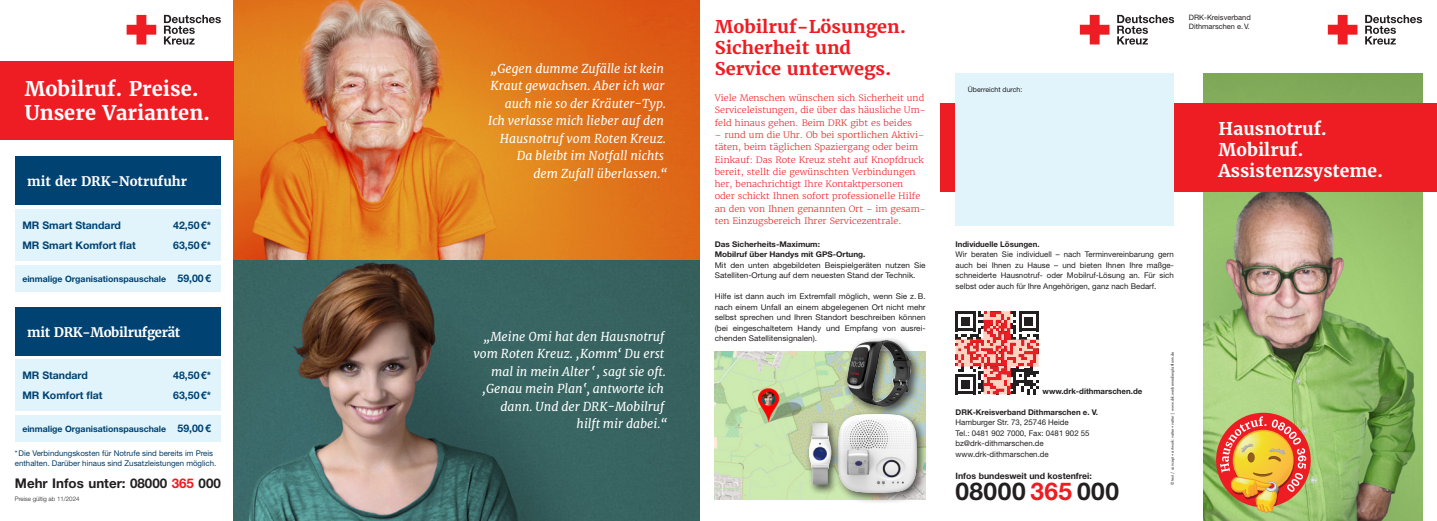
<style>
.page{position:relative;width:1437px;height:521px;background:#fff}
.page>*{position:absolute;margin:0;border:0;box-sizing:border-box;transform-origin:0 0}
.Fließtext_9_12_pt{font:700 24.5px "Helvetica Neue LT Std";letter-spacing:.02em;color:#231f20}
.Headlinegröße_I_25_30_pt{font:700 20.12px "Merriweather";color:#fff}
.Headlinegröße_II_20_24_pt{font:700 17.5px "Merriweather";color:#ee1d23;scale:1.04 1}
.Headlinegröße_I_25_30_pt-2{font:700 17.5px "Merriweather";color:#fff}
.Adressblock_9_12_pt{font:700 13.39px "Helvetica Neue LT Std";color:#231f20}
.t1{font:700 13.12px "Merriweather";letter-spacing:-.025em;color:#fff}
.t2{font:700 13.12px "Merriweather";color:#fff}
.Zitat_im_Bild{font:italic 12.25px/17.5px "Merriweather";color:#fff;text-align:right}
.t3{font:700 10.5px "Helvetica Neue LT Std";color:#004271}
.Teaser_10_14_pt{font:300 8.75px/12.2px "Merriweather";color:#ee1d23;scale:1.04 1}
.t4{font:700 8.75px "Helvetica Neue LT Std";color:#004271}
.Fließtext_9_12_pt-2{font:700 8.75px "Helvetica Neue LT Std";color:#231f20}
.Fließtext_9_12_pt-3{font:7.88px/10.5px "Helvetica Neue LT Std";color:#231f20;scale:1.04 1}
.Fließtext_9_12_pt-4{font:7.88px/10.5px "Helvetica Neue LT Std";color:#231f20;text-align:justify}
.Grafikunterschrift_9_12_pt{font:7.88px/10.5px "Helvetica Neue LT Std";color:#003d68}
.Fließtexheadline_9_12_pt{font:700 7.88px/10.5px "Helvetica Neue LT Std";color:#231f20;scale:1.04 1}
.Fließtext_9_12_pt-5{font:700 7.88px "Helvetica Neue LT Std";color:#231f20}
._01_Headline_4__neg__weiß{font:700 7.88px "Helvetica Neue LT Std";color:#231f20}
.Fließtexheadline_9_12_pt-2{font:700 7.88px "Helvetica Neue LT Std";color:#231f20}
.t5{font:7.44px "Helvetica Neue LT Std";color:#231f20}
.Bildnachweis_7_9_pt{font:7px "Helvetica Neue LT Std";color:#231f20}
.Einf__Abs{font:300 6.12px "Helvetica Neue LT Std";color:#231f20}
.t6{font:4.38px "Futura EFOP";color:#231f20}
.s1{font-size:10.5px}
.s2{color:#ee1d23}
</style>
<div class="page">
<img style="left:1203px;top:73px;width:218px;height:448px">
<svg style="left:1365px;top:15px;width:56px;height:30px"></svg>
<svg style="left:1327px;top:15px;width:30px;height:29px"></svg>
<img style="left:233px;top:0;width:466px;height:260px">
<svg style="left:233px;top:260px;width:466px;height:261px;background:#4a6662"></svg>
<div style="left:940px;top:103px;width:496px;height:89px;background:#ee1d23"></div>
<svg style="left:1117px;top:15px;width:56px;height:30px"></svg>
<svg style="left:1079px;top:15px;width:30px;height:29px"></svg>
<div style="left:955px;top:73px;width:218px;height:152px;background:#e1f4fc"></div>
<img style="left:714px;top:351px;width:211px;height:149px">
<div style="left:842px;top:336px;width:79px;height:81px;background:#231f20;opacity:.75"></div>
<img style="left:847px;top:340px;width:38px;height:33px">
<div style="left:833px;top:409px;width:95px;height:95px;background:#231f20;opacity:.75"></div>
<img style="left:837px;top:414px;width:79px;height:79px">
<div style="left:804px;top:419px;width:37px;height:76px;background:#231f20;opacity:.75"></div>
<img style="left:807px;top:423px;width:25px;height:62px">
<svg style="left:1215px;top:413px;width:95px;height:94px"></svg>
<svg style="left:1219px;top:416px;width:87px;height:97px;background:#de934d"></svg>
<svg style="left:955px;top:311px;width:83px;height:83px"></svg>
<div style="left:0;top:61px;width:233px;height:79px;background:#ee1d23"></div>
<div style="left:15px;top:157px;width:206px;height:48px;background:#004271"></div>
<div style="left:15px;top:307px;width:206px;height:48px;background:#004271"></div>
<div style="left:15px;top:209px;width:206px;height:52px;background:#e1f4fc"></div>
<div style="left:15px;top:359px;width:206px;height:52px;background:#e1f4fc"></div>
<div style="left:15px;top:265px;width:206px;height:26px;background:#e1f4fc"></div>
<div style="left:15px;top:415px;width:206px;height:26px;background:#e1f4fc"></div>
<svg style="left:127px;top:15px;width:29px;height:30px"></svg>
<svg style="left:164px;top:15px;width:57px;height:30px"></svg>
<p class="Headlinegröße_I_25_30_pt" style="left:25px;top:76px;width:175px">Mobilruf. Preise.</p>
<p class="Headlinegröße_I_25_30_pt" style="left:25px;top:100px;width:187px">Unsere Varianten.</p>
<p class="t2" style="left:27px;top:173px;width:161px">mit der DRK-Notrufuhr</p>
<p class="t3" style="left:22px;top:218px;width:100px">MR Smart Standard</p>
<p class="t3" style="left:173px;top:218px;width:39px">42,50€*</p>
<p class="t3" style="left:22px;top:238px;width:115px">MR Smart Komfort flat</p>
<p class="t3" style="left:173px;top:238px;width:39px">63,50€*</p>
<p class="t4" style="left:22px;top:273px;width:190px">einmalige Organisationspauschale <span class="s1">59,00€</span></p>
<p class="t1" style="left:27px;top:323px;width:155px">mit DRK-Mobilrufgerät</p>
<p class="t3" style="left:22px;top:369px;width:67px">MR Standard</p>
<p class="t3" style="left:173px;top:369px;width:39px">48,50€*</p>
<p class="t3" style="left:22px;top:389px;width:82px">MR Komfort flat</p>
<p class="t3" style="left:173px;top:389px;width:39px">63,50€*</p>
<p class="t4" style="left:22px;top:423px;width:190px">einmalige Organisationspauschale <span class="s1">59,00€</span></p>
<p class="Grafikunterschrift_9_12_pt" style="left:15px;top:447px;width:203px">*Die Verbindungskosten für Notrufe sind bereits im Preis enthalten. Darüber hinaus sind Zusatzleistungen möglich.</p>
<p class="Adressblock_9_12_pt" style="left:15px;top:475px;width:207px">Mehr Infos unter: 08000 <span class="s2">365</span> 000</p>
<p class="Einf__Abs" style="left:15px;top:495px;width:66px">Preise gültig ab 11/2024</p>
<p class="Zitat_im_Bild" style="left:488px;top:60px;width:181px">„Gegen dumme Zufälle ist kein<br>Kraut gewachsen. Aber ich war auch nie so der Kräuter-Typ.<br>Ich verlasse mich lieber auf den<br>Hausnotruf vom Roten Kreuz.<br>Da bleibt im Notfall nichts<br>dem Zufall überlassen.“</p>
<p class="Zitat_im_Bild" style="left:473px;top:328px;width:194px">„Meine Omi hat den Hausnotruf vom Roten Kreuz. ‚Komm‘ Du erst mal in mein Alter‛, sagt sie oft.</p>
<p class="Zitat_im_Bild" style="left:482px;top:380px;width:187px">‚Genau mein Plan‛, antworte ich dann. Und der DRK-Mobilruf hilft mir dabei.“</p>
<p class="Headlinegröße_II_20_24_pt" style="left:714px;top:15px;width:185px">Mobilruf-Lösungen.</p>
<p class="Headlinegröße_II_20_24_pt" style="left:714px;top:36px;width:133px">Sicherheit und</p>
<p class="Headlinegröße_II_20_24_pt" style="left:714px;top:57px;width:171px">Service unterwegs.</p>
<p class="Teaser_10_14_pt" style="left:714px;top:92px;width:204px">Viele Menschen wünschen sich Sicherheit und<br>Serviceleistungen, die über das häusliche Um&shy;feld hinaus gehen. Beim DRK gibt es beides</p>
<p class="Teaser_10_14_pt" style="left:714px;top:129px;width:204px">– rund um die Uhr. Ob bei sportlichen Aktivi&shy;täten, beim täglichen Spaziergang oder beim Einkauf: Das Rote Kreuz steht auf Knopfdruck bereit, stellt die gewünschten Verbindungen her, benachrichtigt Ihre Kontaktpersonen<br>oder schickt Ihnen sofort professionelle Hilfe an den von Ihnen genannten Ort – im gesam&shy;ten Einzugsbereich Ihrer Servicezentrale.</p>
<p class="Fließtexheadline_9_12_pt" style="left:714px;top:238px;width:146px">Das Sicherheits-Maximum:<br>Mobilruf über Handys mit GPS-Ortung.</p>
<p class="Fließtext_9_12_pt-3" style="left:714px;top:259px;width:204px">Mit den unten abgebildeten Beispielgeräten nutzen Sie<br>Satelliten-Ortung auf dem neuesten Stand der Technik.</p>
<p class="Fließtext_9_12_pt-3" style="left:714px;top:291px;width:204px;text-align:justify">Hilfe ist dann auch im Extremfall möglich, wenn Sie z. B. nach einem Unfall an einem abgelegenen Ort nicht mehr selbst sprechen und Ihren Standort beschreiben können (bei eingeschaltetem Handy und Empfang von ausrei&shy;chenden Satellitensignalen).</p>
<p class="Bildnachweis_7_9_pt" style="left:967px;top:85px;width:56px">Überreicht durch:</p>
<p class="t5" style="left:1188px;top:13px;width:63px">DRK-Kreisverband</p>
<p class="t5" style="left:1188px;top:22px;width:62px">Dithmarschen e.V.</p>
<p class="Headlinegröße_I_25_30_pt-2" style="left:1218px;top:118px;width:110px">Hausnotruf.</p>
<p class="Headlinegröße_I_25_30_pt-2" style="left:1218px;top:139px;width:86px">Mobilruf.</p>
<p class="Headlinegröße_I_25_30_pt-2" style="left:1218px;top:160px;width:166px">Assistenzsysteme.</p>
<p class="Fließtexheadline_9_12_pt-2" style="left:955px;top:239px;width:85px">Individuelle Lösungen.</p>
<p class="Fließtext_9_12_pt-4" style="left:955px;top:249px;width:220px">Wir beraten Sie individuell – nach Terminvereinbarung gern auch bei Ihnen zu Hause – und bieten Ihnen Ihre maßge&shy;schneiderte Hausnotruf- oder Mobilruf-Lösung an. Für sich selbst oder auch für Ihre Angehörigen, ganz nach Bedarf.</p>
<p class="_01_Headline_4__neg__weiß" style="left:1042px;top:387px;width:101px">www.drk-dithmarschen.de</p>
<p class="Fließtext_9_12_pt-5" style="left:955px;top:407px;width:144px">DRK-Kreisverband Dithmarschen e. V.</p>
<p class="Fließtext_9_12_pt-4" style="left:955px;top:417px;width:115px">Hamburger Str. 73, 25746 Heide</p>
<p class="Fließtext_9_12_pt-4" style="left:955px;top:427px;width:136px">Tel.: 0481 902 7000, Fax: 0481 902 55</p>
<p class="Fließtext_9_12_pt-4" style="left:955px;top:438px;width:90px">bz@drk-dithmarschen.de</p>
<p class="Fließtext_9_12_pt-4" style="left:955px;top:448px;width:95px">www.drk-dithmarschen.de</p>
<p class="Fließtext_9_12_pt-2" style="left:955px;top:470px;width:138px">Infos bundesweit und kostenfrei:</p>
<p class="Fließtext_9_12_pt" style="left:955px;top:476px;width:165px">08000 <span class="s2">365</span> 000</p>
<p class="t6" style="left:1169px;top:485px;width:135px;rotate:-90deg">© text / concept + artwork: vatter+vatter | www.drk.werbemedienplattform.de</p>
</div>
